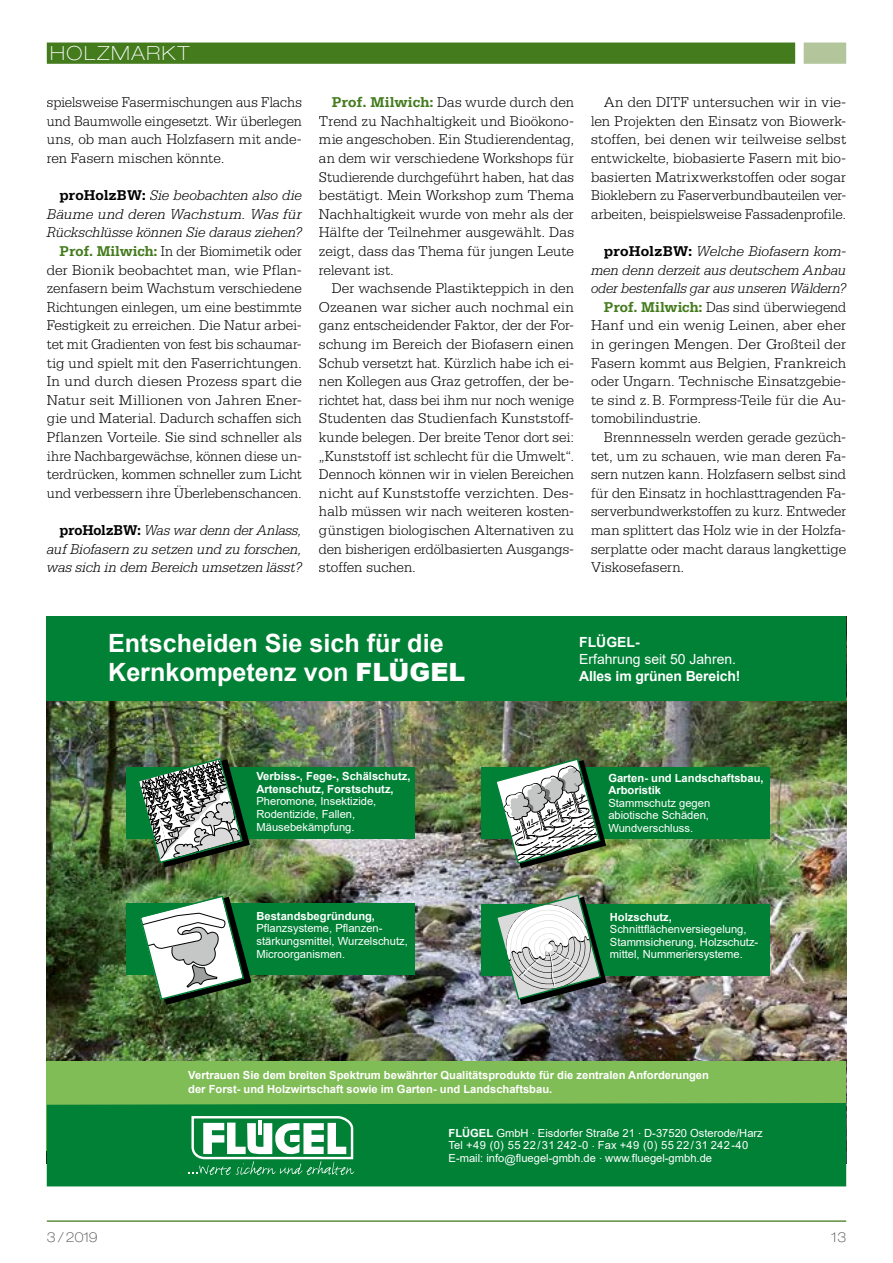
<style>
.page{position:relative;width:893px;height:1263px;background:#fff}
.page>*{position:absolute;margin:0;border:0;box-sizing:border-box;transform-origin:0 0}
.t1{font:700 25.2px/29.4px "Arial";color:#fff}
.t2{font:100 expanded 19.5px "Helvetica Neue LT";letter-spacing:.085em;color:#fff}
.t3{font:300 15px/18.6px "Serifa Std";letter-spacing:-.005em;color:#000;text-align:justify}
.t4{font:italic 300 15px/18.6px "Serifa";letter-spacing:-.005em;color:#000;text-align:justify}
.t5{font:italic 300 15px/18.6px "Serifa";letter-spacing:-.005em;color:#000;text-align:justify;scale:.96 1}
.t6{font:700 13.95px "Arial";letter-spacing:-.01em;color:#fff}
.t7{font:13.95px "Arial";color:#fff}
.t8{font:100 expanded 13.5px "Helvetica Neue LT";letter-spacing:.01em;color:#494948}
.t9{font:11.25px/12.6px "Arial";color:#fff}
.t10{font:700 11.25px/12.6px "Arial";color:#fff}
.s1{font-family:"Serifa Std";font-weight:700;font-style:normal}
.s2{font-weight:700;color:#437b1d}
.s3{font-weight:900}
.s4{font-weight:700}
</style>
<div class="page">
<hr style="left:47px;top:1220px;width:799px;height:2px;background:#437b1d">
<div style="left:47px;top:43px;width:748px;height:21px;background:#437b1d"></div>
<div style="left:804px;top:43px;width:42px;height:21px;background:#b2c59b"></div>
<img style="left:47px;top:700px;width:799px;height:361px">
<div style="left:47px;top:616px;width:799px;height:84px;background:#008136"></div>
<div style="left:47px;top:1061px;width:799px;height:89px;background:#81bd57"></div>
<div style="left:47px;top:1103px;width:799px;height:83px;background:#008136"></div>
<svg style="left:188px;top:1115px;width:166px;height:60px;background:#64b284"></svg>
<hr style="left:258px;top:1120px;width:4px;height:15px;background:#fff">
<div style="left:126px;top:904px;width:289px;height:71px;background:#008136"></div>
<svg style="left:139px;top:894px;width:112px;height:111px"></svg>
<div style="left:126px;top:767px;width:288px;height:71px;background:#008136"></div>
<svg style="left:137px;top:757px;width:113px;height:110px"></svg>
<div style="left:481px;top:904px;width:289px;height:71px;background:#008136"></div>
<svg style="left:495px;top:894px;width:111px;height:111px;background:#93a99e"></svg>
<div style="left:481px;top:767px;width:288px;height:71px;background:#008136"></div>
<img style="left:494px;top:757px;width:112px;height:111px">
<h2 class="t2" style="left:50px;top:42px;width:141px">HOLZMARKT</h2>
<p class="t3" style="left:47px;top:93px;width:257px">spielsweise Fasermischungen aus Flachs und Baumwolle eingesetzt. Wir überlegen uns, ob man auch Holzfasern mit ande&shy;ren Fasern mischen könnte.</p>
<p class="t4" style="left:47px;top:186px;width:257px;text-indent:13px"><span class="s1">proHolzBW:</span> Sie beobachten also die Bäume und deren Wachstum. Was für Rückschlüsse können Sie daraus ziehen?</p>
<p class="t3" style="left:47px;top:242px;width:257px;text-indent:13px"><span class="s2">Prof. Milwich:</span> In der Biomimetik oder der Bionik beobachtet man, wie Pflan&shy;zenfasern beim Wachstum verschiedene Richtungen einlegen, um eine bestimmte Festigkeit zu erreichen. Die Natur arbei&shy;tet mit Gradienten von fest bis schaumar&shy;tig und spielt mit den Faserrichtungen.<br>In und durch diesen Prozess spart die Natur seit Millionen von Jahren Ener&shy;gie und Material. Dadurch schaffen sich Pflanzen Vorteile. Sie sind schneller als ihre Nachbargewächse, können diese un&shy;terdrücken, kommen schneller zum Licht und verbessern ihre Überlebenschancen.</p>
<p class="t5" style="left:47px;top:521px;width:267px;text-indent:13px"><span class="s1">proHolzBW:</span> Was war denn der Anlass, auf Biofasern zu setzen und zu forschen, was sich in dem Bereich umsetzen lässt?</p>
<p class="t3" style="left:319px;top:93px;width:257px;text-indent:13px"><span class="s2">Prof. Milwich:</span> Das wurde durch den Trend zu Nachhaltigkeit und Bioökono&shy;mie angeschoben. Ein Studierendentag, an dem wir verschiedene Workshops für Studierende durchgeführt haben, hat das bestätigt. Mein Workshop zum Thema Nachhaltigkeit wurde von mehr als der Hälfte der Teilnehmer ausgewählt. Das zeigt, dass das Thema für jungen Leute relevant ist.</p>
<p class="t3" style="left:319px;top:279px;width:257px;text-indent:13px">Der wachsende Plastikteppich in den Ozeanen war sicher auch nochmal ein ganz entscheidender Faktor, der der For&shy;schung im Bereich der Biofasern einen Schub versetzt hat. Kürzlich habe ich ei&shy;nen Kollegen aus Graz getroffen, der be&shy;richtet hat, dass bei ihm nur noch wenige Studenten das Studienfach Kunststoff&shy;kunde belegen. Der breite Tenor dort sei: „Kunststoff ist schlecht für die Umwelt“.<br>Dennoch können wir in vielen Bereichen nicht auf Kunststoffe verzichten. Des&shy;halb müssen wir nach weiteren kosten&shy;günstigen biologischen Alternativen zu den bisherigen erdölbasierten Ausgangs&shy;stoffen suchen.</p>
<p class="t3" style="left:591px;top:93px;width:257px;text-indent:13px">An den DITF untersuchen wir in vie&shy;len Projekten den Einsatz von Biowerk&shy;stoffen, bei denen wir teilweise selbst entwickelte, biobasierte Fasern mit bio&shy;basierten Matrixwerkstoffen oder sogar Bioklebern zu Faserverbundbauteilen ver&shy;arbeiten, beispielsweise Fassadenprofile.</p>
<p class="t4" style="left:591px;top:242px;width:257px;text-indent:13px"><span class="s1">proHolzBW:</span> Welche Biofasern kom&shy;men denn derzeit aus deutschem Anbau oder bestenfalls gar aus unseren Wäldern?</p>
<p class="t3" style="left:591px;top:298px;width:257px;text-indent:13px"><span class="s2">Prof. Milwich:</span> Das sind überwiegend Hanf und ein wenig Leinen, aber eher in geringen Mengen. Der Großteil der Fasern kommt aus Belgien, Frankreich oder Ungarn. Technische Einsatzgebie&shy;te sind z. B. Formpress-Teile für die Au&shy;tomobilindustrie.</p>
<p class="t3" style="left:591px;top:428px;width:257px;text-indent:13px">Brennnesseln werden gerade gezüch&shy;tet, um zu schauen, wie man deren Fa&shy;sern nutzen kann. Holzfasern selbst sind für den Einsatz in hochlasttragenden Fa&shy;serverbundwerkstoffen zu kurz. Entweder man splittert das Holz wie in der Holzfa&shy;serplatte oder macht daraus langkettige Viskosefasern.</p>
<h1 class="t1" style="left:108px;top:629px;width:359px">Entscheiden Sie sich für die<br>Kernkompetenz von <span class="s3">FLÜGEL</span></h1>
<p class="t10" style="left:256px;top:770px;width:156px">Verbiss-, Fege-, Schälschutz,<br>Artenschutz, Forstschutz,</p>
<p class="t9" style="left:256px;top:795px;width:121px">Pheromone, Insektizide,<br>Rodentizide, Fallen,<br>Mäusebekämpfung.</p>
<p class="t10" style="left:256px;top:910px;width:120px">Bestandsbegründung,</p>
<p class="t9" style="left:256px;top:922px;width:153px">Pflanzsysteme, Pflanzen&shy;stärkungsmittel, Wurzelschutz,<br>Microorganismen.</p>
<p class="t6" style="left:579px;top:632px;width:62px">FLÜGEL-</p>
<p class="t7" style="left:579px;top:649px;width:158px">Erfahrung seit 50 Jahren.</p>
<p class="t6" style="left:579px;top:666px;width:163px">Alles im grünen Bereich!</p>
<p class="t10" style="left:608px;top:771px;width:157px">Garten- und Landschaftsbau,<br>Arboristik</p>
<p class="t9" style="left:608px;top:796px;width:103px;text-align:justify">Stammschutz gegen abiotische Schäden, Wundverschluss.</p>
<p class="t10" style="left:610px;top:910px;width:64px">Holzschutz,</p>
<p class="t9" style="left:610px;top:923px;width:150px">Schnittflächenversiegelung,<br>Stammsicherung, Holzschutz&shy;mittel, Nummeriersysteme.</p>
<p class="t8" style="left:47px;top:1229px;width:52px">3 / 2019</p>
<p class="t10" style="left:188px;top:1068px;width:522px;line-height:14px">Vertrauen Sie dem breiten Spektrum bewährter Qualitätsprodukte für die zentralen Anforderungen der Forst- und Holzwirtschaft sowie im Garten- und Landschaftsbau.</p>
<p class="t9" style="left:449px;top:1126px;width:316px"><span class="s4">FLÜGEL</span> GmbH . Eisdorfer Straße 21 . D-37520 Osterode/Harz<br>Tel +49 (0) 55 22/31 242-0 . Fax +49 (0) 55 22/31 242-40<br>E-mail: info@fluegel-gmbh.de . www.fluegel-gmbh.de</p>
<p class="t8" style="left:831px;top:1229px;width:17px">13</p>
</div>
